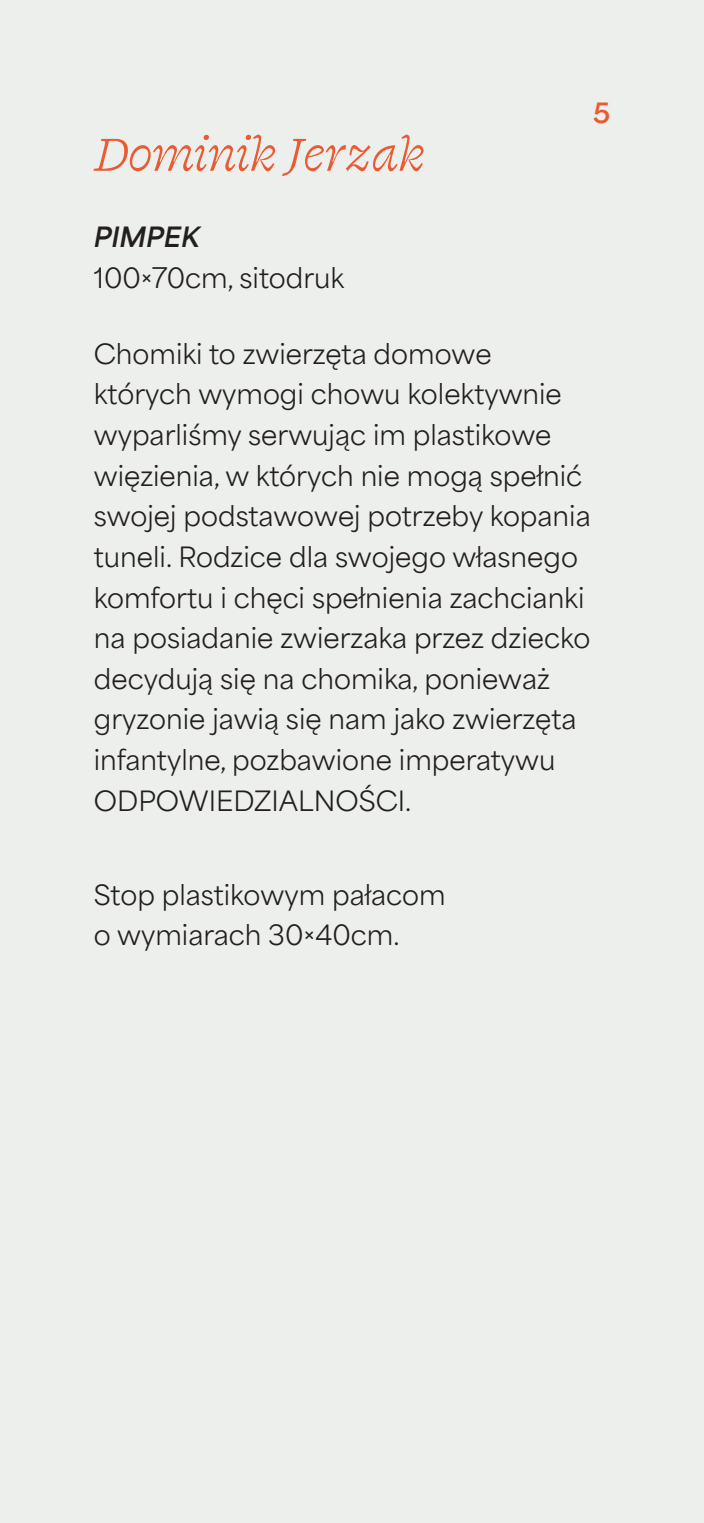
<style>
.page{position:relative;width:704px;height:1523px;background:#fff}
.page>*{position:absolute;margin:0;border:0;box-sizing:border-box;transform-origin:0 0}
.t1{font:53.12px "Swear Text Cilati";color:#e95b32}
.t2{font:26.25px/40.6px "Area Normal";color:#231f20}
.t3{font:italic 700 26.25px "Area Normal";color:#231f20}
.t4{font:700 26.25px "Area Normal";color:#e95b32}
</style>
<div class="page">
<div style="left:0;top:0;width:703px;height:1522px;background:#edefed"></div>
<p class="t1" style="left:94px;top:118px;width:332px">Dominik Jerzak</p>
<p class="t3" style="left:94px;top:213px;width:107px">PIMPEK</p>
<p class="t2" style="left:94px;top:254px;width:252px">100×70cm, sitodruk</p>
<p class="t4" style="left:592px;top:89px;width:19px">5</p>
<p class="t2" style="left:94px;top:330px;width:498px">Chomiki to zwierzęta domowe których wymogi chowu kolektywnie wyparliśmy serwując im plastikowe więzienia, w których nie mogą spełnić swojej podstawowej potrzeby kopania tuneli. Rodzice dla swojego własnego komfortu i chęci spełnienia zachcianki na posiadanie zwierzaka przez dziecko decydują się na chomika, ponieważ gryzonie jawią się nam jako zwierzęta infantylne, pozbawione imperatywu ODPOWIEDZIALNOŚCI.</p>
<p class="t2" style="left:94px;top:871px;width:353px">Stop plastikowym pałacom o wymiarach 30×40cm.</p>
</div>
